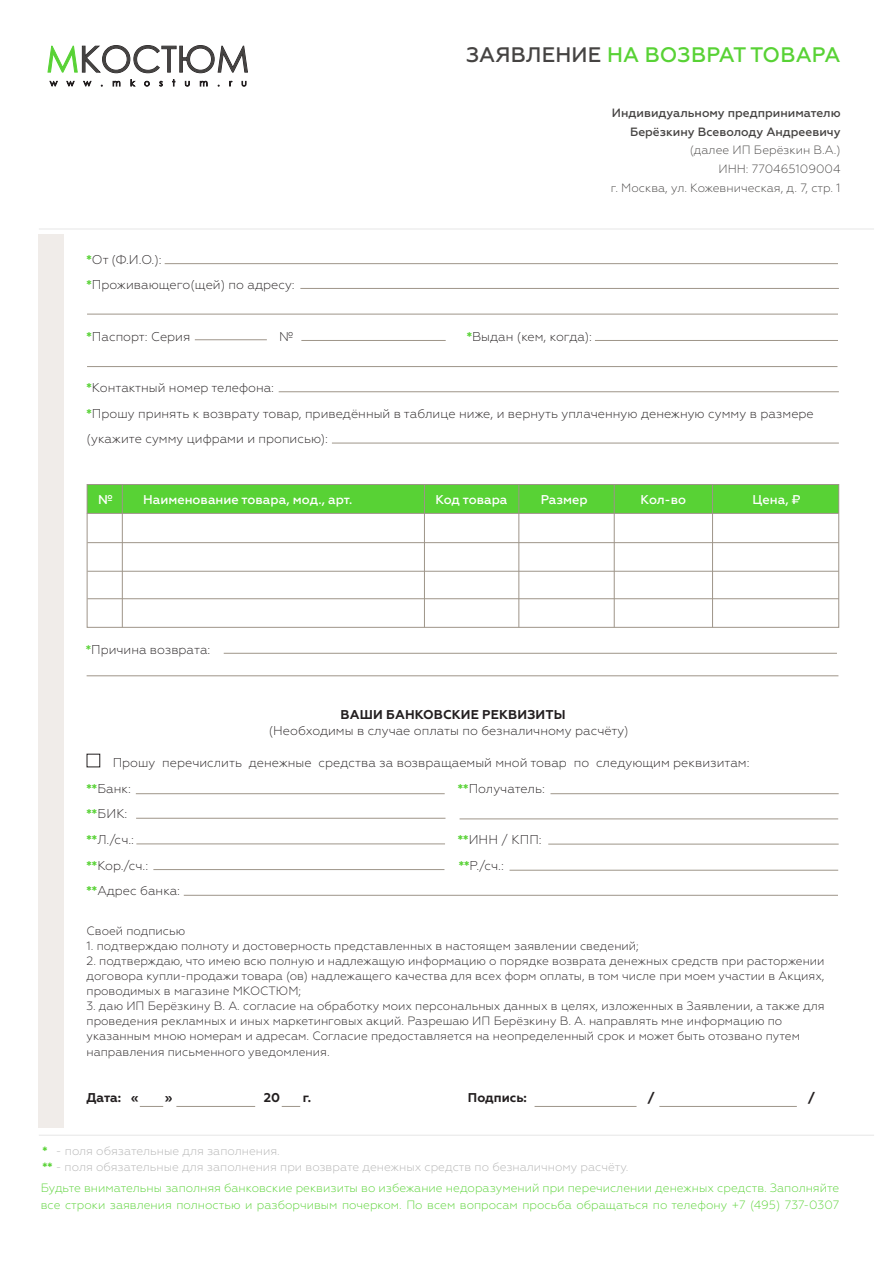
<style>
.page{position:relative;width:893px;height:1263px;background:#fff}
.page>*{position:absolute;margin:0;border:0;box-sizing:border-box;transform-origin:0 0}
.t1{font:500 21px "Geometria";letter-spacing:.01em;color:#58d235}
.t2{font:300 12.75px/25.7px "Geometria";color:#231f20}
.t3{font:500 12.75px "Geometria";color:#fff}
.t4{font:700 12.75px "Geometria";letter-spacing:.01em;color:#231f20}
.t5{font:300 12px/15.1px "Geometria";color:#231f20;text-align:justify}
.t6{font:300 12px/16.6px "Geometria";color:#58d235}
.t7{font:300 12px/16.6px "Geometria";color:#b3b3b3}
.t8{font:300 12px/18.9px "Geometria";color:#454342;text-align:right}
.t9{font:500 12px/18.9px "Geometria";color:#454342;text-align:right}
.s1{color:#454342}
.s2{font-weight:700;color:#58d235}
.s3{font-weight:500;color:#58d235}
.s4{color:#fff}
</style>
<div class="page">
<svg style="left:48px;top:45px;width:200px;height:28px"></svg>
<svg style="left:50px;top:79px;width:196px;height:8px"></svg>
<div style="left:39px;top:235px;width:25px;height:893px;background:#f0ece9"></div>
<hr style="left:39px;top:229px;width:835px;height:1px;background:#e6e6e6">
<div style="left:87px;top:485px;width:751px;height:28px;background:#58d235"></div>
<hr style="left:122px;top:485px;width:1px;height:142px;background:#9e9589">
<hr style="left:87px;top:513px;width:751px;height:1px;background:#9e9589">
<hr style="left:424px;top:484px;width:1px;height:143px;background:#9e9589">
<hr style="left:518px;top:485px;width:1px;height:142px;background:#9e9589">
<hr style="left:613px;top:485px;width:1px;height:142px;background:#9e9589">
<hr style="left:712px;top:485px;width:1px;height:142px;background:#9e9589">
<hr style="left:87px;top:542px;width:751px;height:1px;background:#9e9589">
<div style="left:87px;top:484px;width:752px;height:144px;border:1px solid #9e9589"></div>
<hr style="left:87px;top:571px;width:751px;height:1px;background:#9e9589">
<hr style="left:87px;top:598px;width:751px;height:1px;background:#9e9589">
<hr style="left:165px;top:263px;width:673px;height:1px;background:#9e9589">
<hr style="left:300px;top:288px;width:538px;height:1px;background:#9e9589">
<hr style="left:87px;top:314px;width:751px;height:1px;background:#9e9589">
<hr style="left:301px;top:340px;width:144px;height:1px;background:#9e9589">
<hr style="left:87px;top:366px;width:750px;height:1px;background:#9e9589">
<hr style="left:332px;top:443px;width:506px;height:1px;background:#9e9589">
<hr style="left:39px;top:1135px;width:835px;height:1px;background:#e6e6e6">
<hr style="left:224px;top:653px;width:613px;height:1px;background:#9e9589">
<hr style="left:87px;top:675px;width:751px;height:1px;background:#9e9589">
<hr style="left:195px;top:339px;width:72px;height:1px;background:#9e9589">
<hr style="left:550px;top:793px;width:288px;height:1px;background:#9e9589">
<hr style="left:136px;top:818px;width:309px;height:1px;background:#9e9589">
<hr style="left:136px;top:843px;width:309px;height:1px;background:#9e9589">
<hr style="left:153px;top:869px;width:291px;height:1px;background:#9e9589">
<hr style="left:459px;top:818px;width:379px;height:1px;background:#9e9589">
<hr style="left:548px;top:844px;width:290px;height:1px;background:#9e9589">
<hr style="left:509px;top:870px;width:329px;height:1px;background:#9e9589">
<hr style="left:595px;top:340px;width:243px;height:1px;background:#9e9589">
<hr style="left:136px;top:793px;width:308px;height:1px;background:#9e9589">
<hr style="left:184px;top:895px;width:654px;height:1px;background:#9e9589">
<hr style="left:279px;top:391px;width:559px;height:1px;background:#9e9589">
<svg style="left:140px;top:1106px;width:23px;height:1px"></svg>
<hr style="left:176px;top:1106px;width:79px;height:1px;background:#9e9589">
<svg style="left:282px;top:1106px;width:18px;height:1px"></svg>
<hr style="left:534px;top:1106px;width:102px;height:1px;background:#9e9589">
<hr style="left:659px;top:1106px;width:137px;height:1px;background:#9e9589">
<h1 class="t1" style="left:466px;top:46px;width:376px"><span class="s1">ЗАЯВЛЕНИЕ</span> НА ВОЗВРАТ ТОВАРА</h1>
<p class="t9" style="left:612px;top:104px;width:230px">Индивидуальному предпринимателю<br>Берёзкину Всеволоду Андреевичу</p>
<p class="t8" style="left:611px;top:142px;width:231px">(далее ИП Берёзкин В.А.)<br>ИНН: 770465109004<br>г. Москва, ул. Кожевническая, д. 7, стр. 1</p>
<p class="t2" style="left:87px;top:247px;width:210px"><span class="s2">*</span>От (Ф.И.О.): <span class="s2">*</span>Проживающего(щей) по адресу:</p>
<p class="t2" style="left:87px;top:324px;width:105px"><span class="s2">*</span>Паспорт: Серия</p>
<p class="t2" style="left:279px;top:324px;width:16px">№</p>
<p class="t2" style="left:467px;top:324px;width:127px"><span class="s2">*</span>Выдан (кем, когда):</p>
<p class="t2" style="left:87px;top:376px;width:728px"><span class="s2">*</span>Контактный номер телефона:<br><span class="s2">*</span>Прошу принять к возврату товар, приведённый в таблице ниже, и вернуть уплаченную денежную сумму в размере (укажите сумму цифрами и прописью):</p>
<p class="t3" style="left:98px;top:494px;width:17px">№</p>
<p class="t3" style="left:143px;top:494px;width:211px">Наименование товара, мод., арт.</p>
<p class="t3" style="left:435px;top:494px;width:74px">Код товара</p>
<p class="t3" style="left:540px;top:494px;width:48px">Размер</p>
<p class="t3" style="left:640px;top:494px;width:47px">Кол-во</p>
<p class="t3" style="left:752px;top:494px;width:50px">Цена, ₶</p>
<p class="t2" style="left:86px;top:637px;width:126px"><span class="s3">*</span>Причина возврата:</p>
<p class="t4" style="left:340px;top:709px;width:226px">ВАШИ БАНКОВСКИЕ РЕКВИЗИТЫ</p>
<p class="t2" style="left:269px;top:718px;width:361px">(Необходимы в случае оплаты по безналичному расчёту)</p>
<p class="t2" style="left:87px;top:751px;width:664px;text-indent:26px">Прошу перечислить денежные средства за возвращаемый мной товар по следующим реквизитам: <span class="s2">**</span>Банк:</p>
<p class="t2" style="left:458px;top:776px;width:89px"><span class="s2">**</span>Получатель:</p>
<p class="t2" style="left:87px;top:802px;width:49px"><span class="s2">**</span>БИК: <span class="s2">**</span>Л./сч.:</p>
<p class="t2" style="left:458px;top:828px;width:85px"><span class="s2">**</span>ИНН / КПП:</p>
<p class="t2" style="left:87px;top:853px;width:63px"><span class="s2">**</span>Кор./сч.:</p>
<p class="t2" style="left:459px;top:853px;width:47px"><span class="s2">**</span>Р./сч.:</p>
<p class="t2" style="left:87px;top:879px;width:95px"><span class="s2">**</span>Адрес банка:</p>
<p class="t5" style="left:86px;top:924px;width:100px">Своей подписью</p>
<p class="t5" style="left:86px;top:939px;width:554px">1. подтверждаю полноту и достоверность представленных в настоящем заявлении сведений;</p>
<p class="t5" style="left:86px;top:954px;width:739px">2. подтверждаю, что имею всю полную и надлежащую информацию о порядке возврата денежных средств при расторжении договора купли-продажи товара (ов) надлежащего качества для всех форм оплаты, в том числе при моем участии в Акциях, проводимых в магазине МКОСТЮМ;</p>
<p class="t5" style="left:86px;top:999px;width:739px;text-align:left">3. даю ИП Берёзкину В. А. согласие на обработку моих персональных данных в целях, изложенных в Заявлении, а также для проведения рекламных и иных маркетинговых акций. Разрешаю ИП Берёзкину В. А. направлять мне информацию по указанным мною номерам и адресам. Согласие предоставляется на неопределенный срок и может быть отозвано путем направления письменного уведомления.</p>
<p class="t4" style="left:86px;top:1092px;width:54px">Дата: «</p>
<p class="t4" style="left:165px;top:1092px;width:9px">»</p>
<p class="t4" style="left:264px;top:1092px;width:18px">20</p>
<p class="t4" style="left:303px;top:1092px;width:10px">г.</p>
<p class="t4" style="left:468px;top:1092px;width:61px">Подпись:</p>
<p class="t4" style="left:647px;top:1092px;width:8px">/</p>
<p class="t4" style="left:808px;top:1092px;width:8px">/</p>
<p class="t7" style="left:42px;top:1143px;width:587px"><span class="s2">*</span><span class="s4">*</span> - поля обязательные для заполнения.<br><span class="s2">**</span> - поля обязательные для заполнения при возврате денежных средств по безналичному расчёту.</p>
<p class="t6" style="left:41px;top:1181px;width:800px">Будьте внимательны заполняя банковские реквизиты во избежание недоразумений при перечислении денежных средств. Заполняйте все строки заявления полностью и разборчивым почерком. По всем вопросам просьба обращаться по телефону +7 (495) 737-0307</p>
</div>
